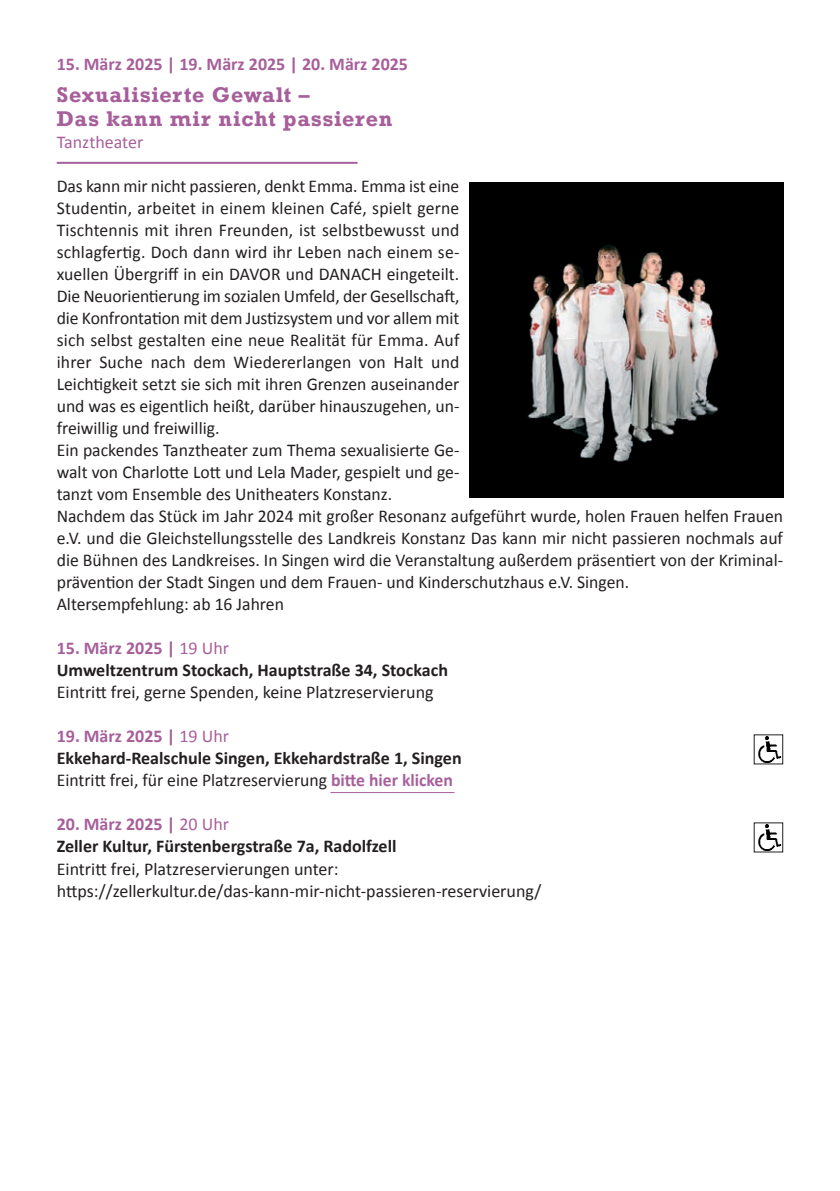
<style>
.page{position:relative;width:840px;height:1191px;background:#fff}
.page>*{position:absolute;margin:0;border:0;box-sizing:border-box;transform-origin:0 0}
.t1{font:700 20px "Rockwell";letter-spacing:.05em;color:#a75f9b}
.t2{font:18px/22px "Calibri";color:#231f20;text-align:justify}
.t3{font:700 18px "Calibri";color:#231f20}
.t4{font:700 18px "Calibri";color:#a75f9b}
.t5{font:18px "Calibri";color:#a75f9b}
.s1{font-weight:400}
.s2{font-weight:700}
.s3{font-weight:700;color:#a75f9b}
</style>
<div class="page">
<hr style="left:57px;top:162px;width:300px;height:2px;background:#a75f9b">
<img style="left:758px;top:824px;width:22px;height:26px">
<img style="left:758px;top:736px;width:22px;height:26px">
<img style="left:469px;top:182px;width:313px;height:315px">
<hr style="left:330px;top:792px;width:124px;height:1px;background:#a75f9b">
<p class="t4" style="left:57px;top:53px;width:352px">15. März 2025 | 19. März 2025 | 20. März 2025</p>
<p class="t1" style="left:57px;top:88px;width:254px">Sexualisierte Gewalt –</p>
<p class="t1" style="left:57px;top:112px;width:337px">Das kann mir nicht passieren</p>
<p class="t5" style="left:57px;top:131px;width:88px">Tanztheater</p>
<p class="t2" style="left:57px;top:175px;width:404px">Das kann mir nicht passieren, denkt Emma. Emma ist eine Studentin, arbeitet in einem kleinen Café, spielt gerne Tischtennis mit ihren Freunden, ist selbstbewusst und schlagfertig. Doch dann wird ihr Leben nach einem se&shy;xuellen Übergriff in ein DAVOR und DANACH eingeteilt.<br>Die Neuorientierung im sozialen Umfeld, der Gesellschaft, die Konfrontation mit dem Justizsystem und vor allem mit sich selbst gestalten eine neue Realität für Emma. Auf ihrer Suche nach dem Wiedererlangen von Halt und Leichtigkeit setzt sie sich mit ihren Grenzen auseinander und was es eigentlich heißt, darüber hinauszugehen, un&shy;freiwillig und freiwillig.</p>
<p class="t2" style="left:57px;top:439px;width:404px">Ein packendes Tanztheater zum Thema sexualisierte Ge&shy;walt von Charlotte Lott und Lela Mader, gespielt und ge&shy;tanzt vom Ensemble des Unitheaters Konstanz.</p>
<p class="t2" style="left:57px;top:505px;width:727px">Nachdem das Stück im Jahr 2024 mit großer Resonanz aufgeführt wurde, holen Frauen helfen Frauen e.V. und die Gleichstellungsstelle des Landkreis Konstanz Das kann mir nicht passieren nochmals auf die Bühnen des Landkreises. In Singen wird die Veranstaltung außerdem präsentiert von der Kriminal&shy;prävention der Stadt Singen und dem Frauen- und Kinderschutzhaus e.V. Singen.</p>
<p class="t2" style="left:57px;top:593px;width:228px">Altersempfehlung: ab 16 Jahren</p>
<p class="t4" style="left:57px;top:637px;width:174px">15. März 2025 | <span class="s1">19 Uhr</span></p>
<p class="t2" style="left:57px;top:659px;width:392px"><span class="s2">Umweltzentrum Stockach, Hauptstraße 34, Stockach<br></span>Eintritt frei, gerne Spenden, keine Platzreservierung</p>
<p class="t4" style="left:57px;top:725px;width:174px">19. März 2025 | <span class="s1">19 Uhr</span></p>
<p class="t3" style="left:57px;top:747px;width:406px">Ekkehard-Realschule Singen, Ekkehardstraße 1, Singen</p>
<p class="t2" style="left:57px;top:769px;width:397px">Eintritt frei, für eine Platzreservierung <span class="s3">bitte hier klicken</span></p>
<p class="t4" style="left:57px;top:813px;width:174px">20. März 2025 | <span class="s1">20 Uhr</span></p>
<p class="t3" style="left:57px;top:835px;width:341px">Zeller Kultur, Fürstenbergstraße 7a, Radolfzell</p>
<p class="t2" style="left:57px;top:857px;width:283px">Eintritt frei, Platzreservierungen unter:</p>
<p class="t2" style="left:57px;top:879px;width:486px">https://zellerkultur.de/das-kann-mir-nicht-passieren-reservierung/</p>
</div>
